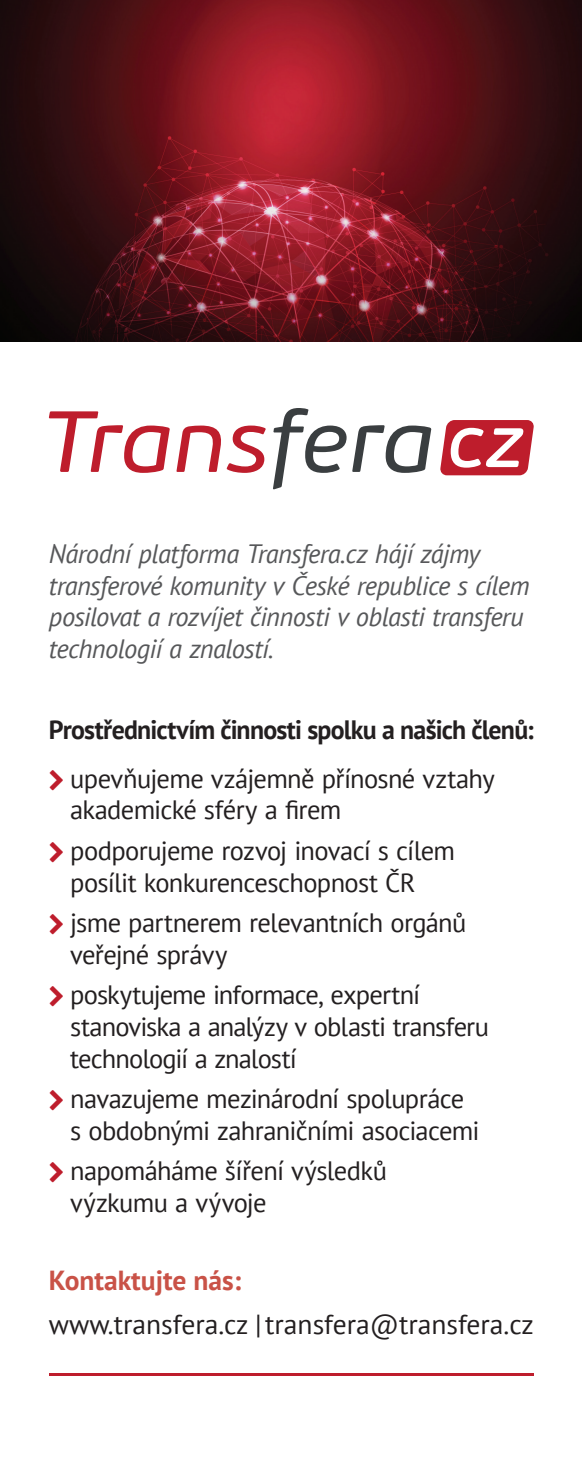
<style>
.page{position:relative;width:582px;height:1460px;background:#fff}
.page>*{position:absolute;margin:0;border:0;box-sizing:border-box;transform-origin:0 0}
.t1{font:27.5px "PT Sans";color:#231f20}
.t2{font:700 27.5px "PT Sans";color:#c95247}
.bullets{font:26.5px/31.8px "PT Sans";letter-spacing:-.025em;color:#231f20}
.perex{font:italic 26.5px/31.8px "PT Sans";letter-spacing:-.025em;color:#57585a}
.t3{font:700 26.5px "PT Sans";letter-spacing:-.03em;color:#231f20}
</style>
<div class="page">
<hr style="left:49px;top:1373px;width:484px;height:3px;background:#be1d2c">
<img style="left:1px;top:0;width:580px;height:341px">
<svg style="left:49px;top:411px;width:121px;height:62px"></svg>
<svg style="left:176px;top:426px;width:89px;height:47px"></svg>
<svg style="left:273px;top:408px;width:73px;height:82px"></svg>
<svg style="left:352px;top:425px;width:79px;height:48px"></svg>
<svg style="left:440px;top:420px;width:93px;height:55px"></svg>
<p class="perex" style="left:49px;top:537px;width:482px">Národní platforma Transfera.cz hájí zájmy transferové komunity v České republice s cílem posilovat a rozvíjet činnosti v oblasti transferu technologií a znalostí.</p>
<p class="t3" style="left:49px;top:712px;width:485px">Prostřednictvím činnosti spolku a našich členů:</p>
<p class="bullets" style="left:70px;top:762px;width:425px">upevňujeme vzájemně přínosné vztahy akademické sféry a firem</p>
<p class="bullets" style="left:70px;top:834px;width:386px">podporujeme rozvoj inovací s cílem posílit konkurenceschopnost ČR</p>
<p class="bullets" style="left:70px;top:906px;width:397px">jsme partnerem relevantních orgánů veřejné správy</p>
<p class="bullets" style="left:70px;top:978px;width:420px">poskytujeme informace, expertní stanoviska a analýzy v oblasti transferu technologií a znalostí</p>
<p class="bullets" style="left:70px;top:1082px;width:410px">navazujeme mezinárodní spolupráce s obdobnými zahraničními asociacemi</p>
<p class="bullets" style="left:70px;top:1154px;width:318px">napomáháme šíření výsledků výzkumu a vývoje</p>
<h2 class="t2" style="left:49px;top:1262px;width:194px">Kontaktujte nás:</h2>
<h2 class="t1" style="left:49px;top:1306px;width:486px">www.transfera.cz |transfera@transfera.cz</h2>
</div>
